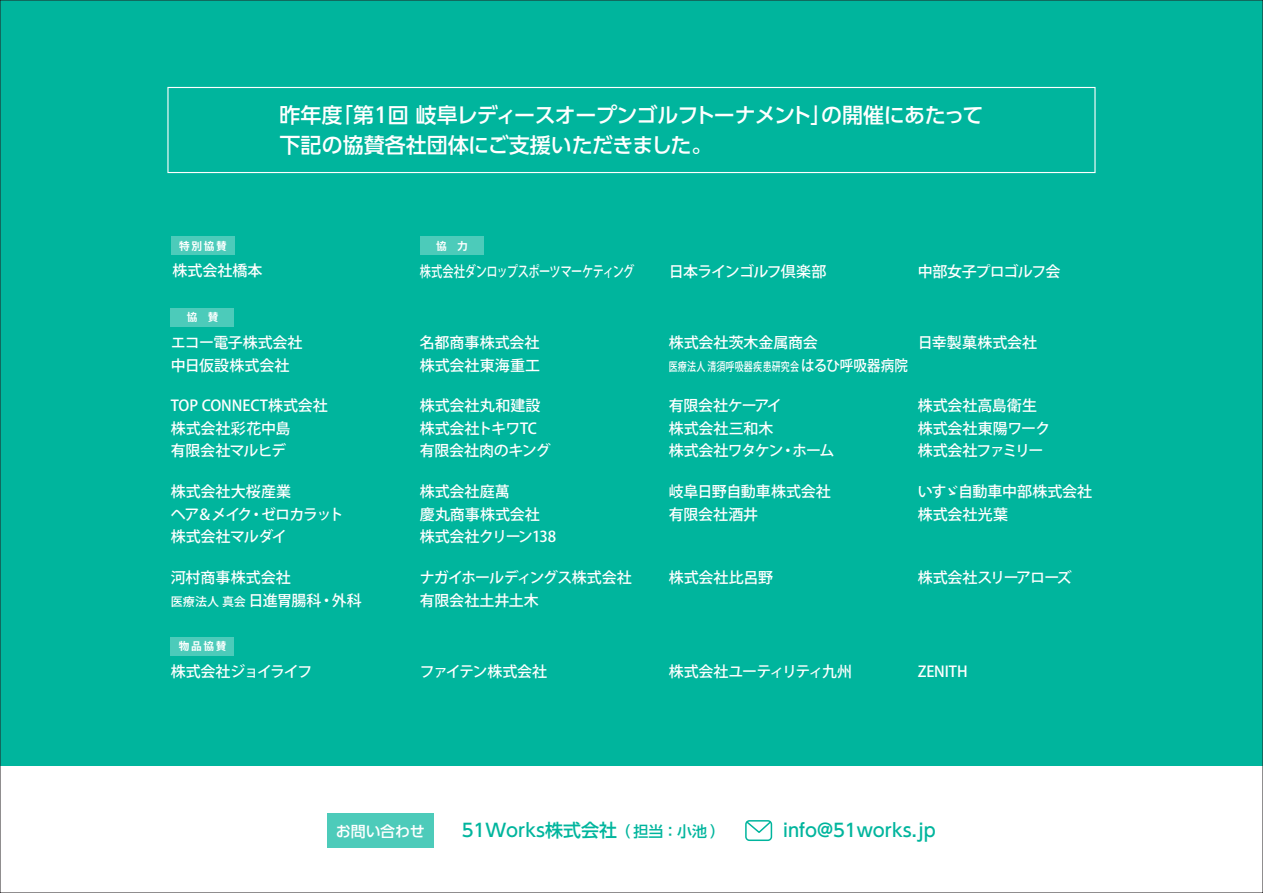
<style>
.page{position:relative;width:1263px;height:893px;background:#fff}
.page>*{position:absolute;margin:0;border:0;box-sizing:border-box;transform-origin:0 0}
.t1{font:500 21px/30px "UD Shin Go Pro";letter-spacing:-.02em;color:#fff}
.t2{font:500 18px "UD Shin Go Pro";color:#00b59d}
.t3{font:500 15px/22.5px "Koz Go Pr 6 N";letter-spacing:-.015em;color:#fff}
.t4{font:500 15px "Koz Go Pr 6 N";letter-spacing:-.06em;color:#fff}
.t5{font:500 15px/22.5px "Koz Go Pr 6 N";letter-spacing:-.035em;color:#fff}
.t6{font:500 15px/22.5px "Koz Go Pr 6 N";letter-spacing:-.04em;color:#fff}
.t7{font:500 15px "Koz Go Pr 6 N";letter-spacing:-.04em;color:#fff;scale:.75 1}
.t8{font:500 15px "Koz Go Pr 6 N";letter-spacing:-.05em;color:#fff}
.t9{font:500 15px "Koz Go Pr 6 N";letter-spacing:-.045em;color:#fff}
.t10{font:500 15px "Koz Go Pr 6 N";letter-spacing:-.08em;color:#fff}
.t11{font:500 15px "UD Shin Go Pro";letter-spacing:-.005em;color:#fff}
.t12{font:500 12px "Koz Go Pr 6 N";letter-spacing:.02em;color:#fff;scale:.75 1}
.t13{font:700 10.65px "Koz Go Pr 6 N";letter-spacing:.15em;color:#fff}
.s1{font-size:15px}
.s2{font-size:12px}
</style>
<div class="page">
<div style="left:0;top:0;width:1263px;height:765px;background:#00b59d"></div>
<div style="left:167px;top:87px;width:928px;height:86px;border:1px solid #fff"></div>
<div style="left:171px;top:308px;width:63px;height:18px;background:#4ccbba"></div>
<div style="left:171px;top:236px;width:63px;height:19px;background:#4ccbba"></div>
<div style="left:420px;top:236px;width:63px;height:19px;background:#4ccbba"></div>
<div style="left:171px;top:637px;width:63px;height:18px;background:#4ccbba"></div>
<div style="left:745px;top:820px;width:27px;height:21px;border:2px solid #00b59d;border-radius:4px"></div>
<svg style="left:745px;top:820px;width:27px;height:14px"></svg>
<div style="left:327px;top:813px;width:106px;height:34px;background:#4dcbba"></div>
<h1 class="t1" style="left:280px;top:99px;width:705px">昨年度「第1回 岐阜レディースオープンゴルフトーナメント」の開催にあたって下記の協賛各社団体にご支援いただきました。</h1>
<p class="t13" style="left:179px;top:240px;width:49px">特別協賛</p>
<p class="t3" style="left:173px;top:260px;width:91px">株式会社橋本</p>
<p class="t13" style="left:187px;top:311px;width:33px">協 賛</p>
<p class="t13" style="left:436px;top:240px;width:33px">協 力</p>
<p class="t7" style="left:420px;top:263px;width:288px">株式会社ダンロップスポーツマーケティング</p>
<p class="t8" style="left:669px;top:263px;width:159px">日本ラインゴルフ倶楽部</p>
<p class="t9" style="left:918px;top:263px;width:144px">中部女子プロゴルフ会</p>
<p class="t3" style="left:171px;top:332px;width:133px">エコー電子株式会社中日仮設株式会社</p>
<p class="t3" style="left:420px;top:332px;width:122px">名都商事株式会社株式会社東海重工</p>
<p class="t3" style="left:669px;top:332px;width:151px">株式会社茨木金属商会</p>
<p class="t12" style="left:669px;top:359px;width:321px">医療法人 清須呼吸器疾患研究会 <span class="s1">はるひ呼吸器病院</span></p>
<p class="t3" style="left:918px;top:332px;width:121px">日幸製菓株式会社</p>
<p class="t3" style="left:171px;top:395px;width:159px">TOP CONNECT株式会社株式会社彩花中島<br>有限会社マルヒデ</p>
<p class="t3" style="left:420px;top:395px;width:132px">株式会社丸和建設株式会社トキワTC有限会社肉のキング</p>
<p class="t3" style="left:669px;top:395px;width:167px">有限会社ケーアイ<br>株式会社三和木<br>株式会社ワタケン・ホーム</p>
<p class="t3" style="left:918px;top:395px;width:134px">株式会社高島衛生株式会社東陽ワーク株式会社ファミリー</p>
<p class="t5" style="left:171px;top:481px;width:175px">株式会社大桜産業<br>ヘア＆メイク・ゼロカラット株式会社マルダイ</p>
<p class="t3" style="left:420px;top:481px;width:138px">株式会社庭萬<br>慶丸商事株式会社株式会社クリーン138</p>
<p class="t3" style="left:669px;top:481px;width:164px">岐阜日野自動車株式会社有限会社酒井</p>
<p class="t3" style="left:918px;top:481px;width:176px">いすゞ自動車中部株式会社株式会社光葉</p>
<p class="t3" style="left:171px;top:567px;width:193px">河村商事株式会社<br><span class="s2">医療法人 真会</span> 日進胃腸科・外科</p>
<p class="t6" style="left:420px;top:567px;width:213px">ナガイホールディングス株式会社有限会社土井土木</p>
<p class="t3" style="left:669px;top:567px;width:106px">株式会社比呂野</p>
<p class="t4" style="left:918px;top:569px;width:155px">株式会社スリーアローズ</p>
<p class="t13" style="left:179px;top:640px;width:49px">物品協賛</p>
<p class="t10" style="left:171px;top:663px;width:143px">株式会社ジョイライフ</p>
<p class="t4" style="left:420px;top:663px;width:129px">ファイテン株式会社</p>
<p class="t4" style="left:669px;top:663px;width:185px">株式会社ユーティリティ九州</p>
<p class="t3" style="left:918px;top:660px;width:51px">ZENITH</p>
<p class="t11" style="left:336px;top:819px;width:91px">お問い合わせ</p>
<p class="t2" style="left:462px;top:816px;width:265px">51Works株式会社<span class="s1">（担当：小池）</span></p>
<p class="t2" style="left:783px;top:816px;width:154px">info@51works.jp</p>
</div>
